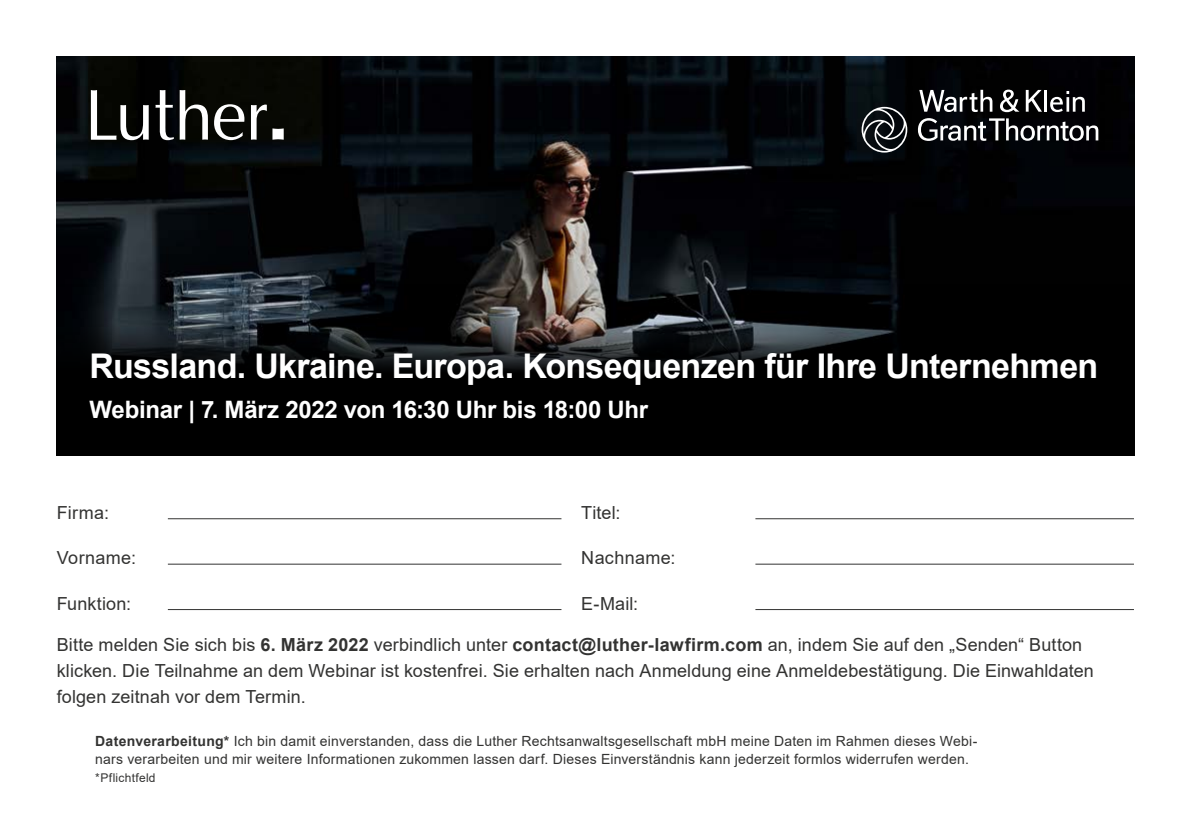
<style>
.page{position:relative;width:1191px;height:840px;background:#fff}
.page>*{position:absolute;margin:0;border:0;box-sizing:border-box;transform-origin:0 0}
.t1{font:700 34px "Arial";letter-spacing:-.02em;color:#fff}
.t2{font:700 24px "Arial";letter-spacing:-.01em;color:#fff}
.t3{font:18px/26px "Arial";letter-spacing:.005em;color:#333332}
.t4{font:14px/18px "Arial";letter-spacing:.015em;color:#333332}
.t5{font:12px "Arial";letter-spacing:.02em;color:#333332}
.s1{font-weight:700}
</style>
<div class="page">
<hr style="left:168px;top:518px;width:393px;height:1px;background:#333332">
<hr style="left:168px;top:563px;width:393px;height:1px;background:#333332">
<hr style="left:168px;top:609px;width:393px;height:1px;background:#333332">
<hr style="left:755px;top:518px;width:379px;height:1px;background:#333332">
<hr style="left:755px;top:563px;width:379px;height:1px;background:#333332">
<hr style="left:755px;top:609px;width:379px;height:1px;background:#333332">
<img style="left:57px;top:57px;width:1077px;height:226px">
<svg style="left:214px;top:104px;width:30px;height:36px"></svg>
<svg style="left:91px;top:90px;width:58px;height:50px"></svg>
<svg style="left:180px;top:90px;width:28px;height:50px"></svg>
<svg style="left:155px;top:90px;width:19px;height:50px"></svg>
<svg style="left:251px;top:104px;width:33px;height:36px"></svg>
<svg style="left:57px;top:283px;width:1077px;height:172px;background:#0b0c0d"></svg>
<svg style="left:919px;top:90px;width:73px;height:22px"></svg>
<svg style="left:1025px;top:90px;width:17px;height:22px"></svg>
<hr style="left:1044px;top:90px;width:3px;height:22px;background:#fff">
<svg style="left:1050px;top:91px;width:34px;height:21px"></svg>
<svg style="left:1000px;top:90px;width:19px;height:22px"></svg>
<svg style="left:918px;top:118px;width:180px;height:23px"></svg>
<svg style="left:861px;top:107px;width:46px;height:45px;background:#404346"></svg>
<h1 class="t1" style="left:90px;top:342px;width:1010px">Russland. Ukraine. Europa. Konsequenzen für Ihre Unternehmen</h1>
<h2 class="t2" style="left:90px;top:392px;width:560px">Webinar | 7. März 2022 von 16:30 Uhr bis 18:00 Uhr</h2>
<p class="t3" style="left:57px;top:499px;width:54px">Firma:</p>
<p class="t3" style="left:581px;top:499px;width:41px">Titel:</p>
<p class="t3" style="left:57px;top:544px;width:81px">Vorname:</p>
<p class="t3" style="left:581px;top:544px;width:96px">Nachname:</p>
<p class="t3" style="left:57px;top:589px;width:76px">Funktion:</p>
<p class="t3" style="left:581px;top:589px;width:58px">E-Mail:</p>
<p class="t3" style="left:57px;top:631px;width:1038px">Bitte melden Sie sich bis <span class="s1">6. März 2022</span> verbindlich unter <span class="s1">contact@luther-lawfirm.com</span> an, indem Sie auf den „Senden“ Button klicken. Die Teilnahme an dem Webinar ist kostenfrei. Sie erhalten nach Anmeldung eine Anmeldebestätigung. Die Einwahldaten folgen zeitnah vor dem Termin.</p>
<p class="t4" style="left:95px;top:731px;width:883px"><span class="s1">Datenverarbeitung*</span> Ich bin damit einverstanden, dass die Luther Rechtsanwaltsgesellschaft mbH meine Daten im Rahmen dieses Webi&shy;nars verarbeiten und mir weitere Informationen zukommen lassen darf. Dieses Einverständnis kann jederzeit formlos widerrufen werden.</p>
<p class="t5" style="left:95px;top:769px;width:62px">*Pflichtfeld</p>
</div>
